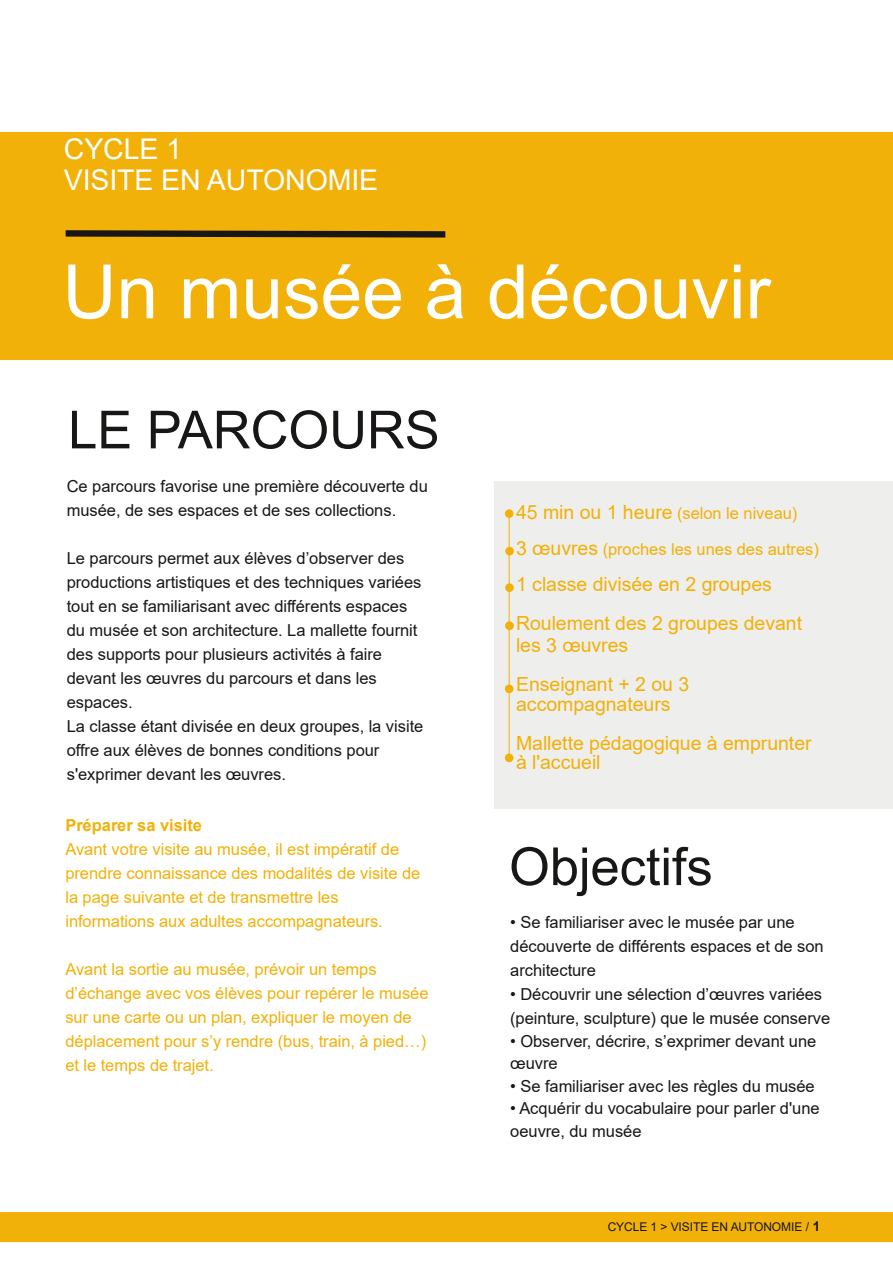
<style>
.page{position:relative;width:893px;height:1263px;background:#fff}
.page>*{position:absolute;margin:0;border:0;box-sizing:border-box;transform-origin:0 0}
.t1{font:75px "Arial";color:#fff}
.t2{font:52.5px "Arial";color:#181715}
.t3{font:28.5px/31.5px "Arial";letter-spacing:-.005em;color:#fff}
.t4{font:19.5px/39px "Arial";color:#f2b108}
.t5{font:16.5px/24px "Arial";color:#181715}
.t6{font:16.5px/24px "Arial";color:#f2b108}
.t7{font:700 16.5px "Arial";color:#f2b108}
.t8{font:12px "Arial";letter-spacing:-.005em;color:#181715}
.s1{font-size:19.5px}
.s2{font-weight:700;font-size:13.5px}
</style>
<div class="page">
<div style="left:0;top:133px;width:893px;height:227px;background:#f2b108"></div>
<svg style="left:65px;top:230px;width:381px;height:8px;background:#443612"></svg>
<div style="left:494px;top:481px;width:399px;height:327px;background:#eeeeec"></div>
<div style="left:506px;top:510px;width:7px;height:7px;background:#f2b108;border-radius:50%"></div>
<div style="left:505px;top:509px;width:8px;height:9px;border:2px solid #f2b108;border-radius:50%"></div>
<div style="left:506px;top:622px;width:7px;height:7px;background:#f2b108;border-radius:50%"></div>
<div style="left:505px;top:621px;width:9px;height:9px;border:2px solid #f2b108;border-radius:50%"></div>
<div style="left:506px;top:685px;width:7px;height:7px;background:#f2b108;border-radius:50%"></div>
<div style="left:505px;top:684px;width:8px;height:9px;border:2px solid #f2b108;border-radius:50%"></div>
<div style="left:506px;top:584px;width:7px;height:7px;background:#f2b108;border-radius:50%"></div>
<div style="left:505px;top:583px;width:9px;height:9px;border:2px solid #f2b108;border-radius:50%"></div>
<div style="left:506px;top:548px;width:7px;height:7px;background:#f2b108;border-radius:50%"></div>
<div style="left:505px;top:547px;width:9px;height:8px;border:2px solid #f2b108;border-radius:50%"></div>
<hr style="left:509px;top:510px;width:1px;height:250px;background:#f2b108">
<div style="left:0;top:1213px;width:893px;height:28px;background:#f2b108"></div>
<div style="left:0;top:1212px;width:893px;height:30px;border:2px solid #f2b108"></div>
<div style="left:506px;top:754px;width:7px;height:7px;background:#f2b108;border-radius:50%"></div>
<div style="left:505px;top:753px;width:8px;height:9px;border:2px solid #f2b108;border-radius:50%"></div>
<h3 class="t3" style="left:64px;top:133px;width:316px">CYCLE 1<br>VISITE EN AUTONOMIE</h3>
<h1 class="t1" style="left:62px;top:250px;width:710px">Un musée à découvir</h1>
<h2 class="t2" style="left:68px;top:401px;width:373px">LE PARCOURS</h2>
<p class="t5" style="left:67px;top:474px;width:363px">Ce parcours favorise une première découverte du musée, de ses espaces et de ses collections.</p>
<p class="t5" style="left:67px;top:546px;width:358px">Le parcours permet aux élèves d’observer des productions artistiques et des techniques variées tout en se familiarisant avec différents espaces du musée et son architecture. La mallette fournit des supports pour plusieurs activités à faire devant les œuvres du parcours et dans les espaces.<br>La classe étant divisée en deux groupes, la visite offre aux élèves de bonnes conditions pour s'exprimer devant les œuvres.</p>
<p class="t7" style="left:65px;top:816px;width:138px">Préparer sa visite</p>
<p class="t6" style="left:65px;top:837px;width:356px">Avant votre visite au musée, il est impératif de prendre connaissance des modalités de visite de la page suivante et de transmettre les informations aux adultes accompagnateurs.</p>
<p class="t6" style="left:65px;top:957px;width:365px">Avant la sortie au musée, prévoir un temps d’échange avec vos élèves pour repérer le musée sur une carte ou un plan, expliquer le moyen de déplacement pour s’y rendre (bus, train, à pied…) et le temps de trajet.</p>
<p class="t6" style="left:516px;top:495px;width:304px;line-height:36px"><span class="s1">45 min ou 1 heure</span> (selon le niveau)<br><span class="s1">3 œuvres</span> (proches les unes des autres)</p>
<p class="t4" style="left:516px;top:564px;width:288px">1 classe divisée en 2 groupes<br>Roulement des 2 groupes devant</p>
<p class="t4" style="left:516px;top:626px;width:175px">les 3 œuvres<br>Enseignant + 2 ou 3</p>
<p class="t4" style="left:516px;top:684px;width:297px">accompagnateurs<br>Mallette pédagogique à emprunter</p>
<p class="t4" style="left:516px;top:743px;width:86px">à l'accueil</p>
<h2 class="t2" style="left:509px;top:837px;width:205px">Objectifs</h2>
<p class="t5" style="left:510px;top:911px;width:315px">• Se familiariser avec le musée par une découverte de différents espaces et de son architecture</p>
<p class="t5" style="left:510px;top:983px;width:321px">• Découvrir une sélection d’œuvres variées (peinture, sculpture) que le musée conserve</p>
<p class="t5" style="left:510px;top:1030px;width:308px;line-height:22.5px">• Observer, décrire, s’exprimer devant une œuvre</p>
<p class="t5" style="left:510px;top:1074px;width:306px">• Se familiariser avec les règles du musée</p>
<p class="t5" style="left:510px;top:1097px;width:311px;line-height:22.5px">• Acquérir du vocabulaire pour parler d'une oeuvre, du musée</p>
<p class="t8" style="left:608px;top:1220px;width:214px">CYCLE 1 &gt; VISITE EN AUTONOMIE / <span class="s2">1</span></p>
</div>
